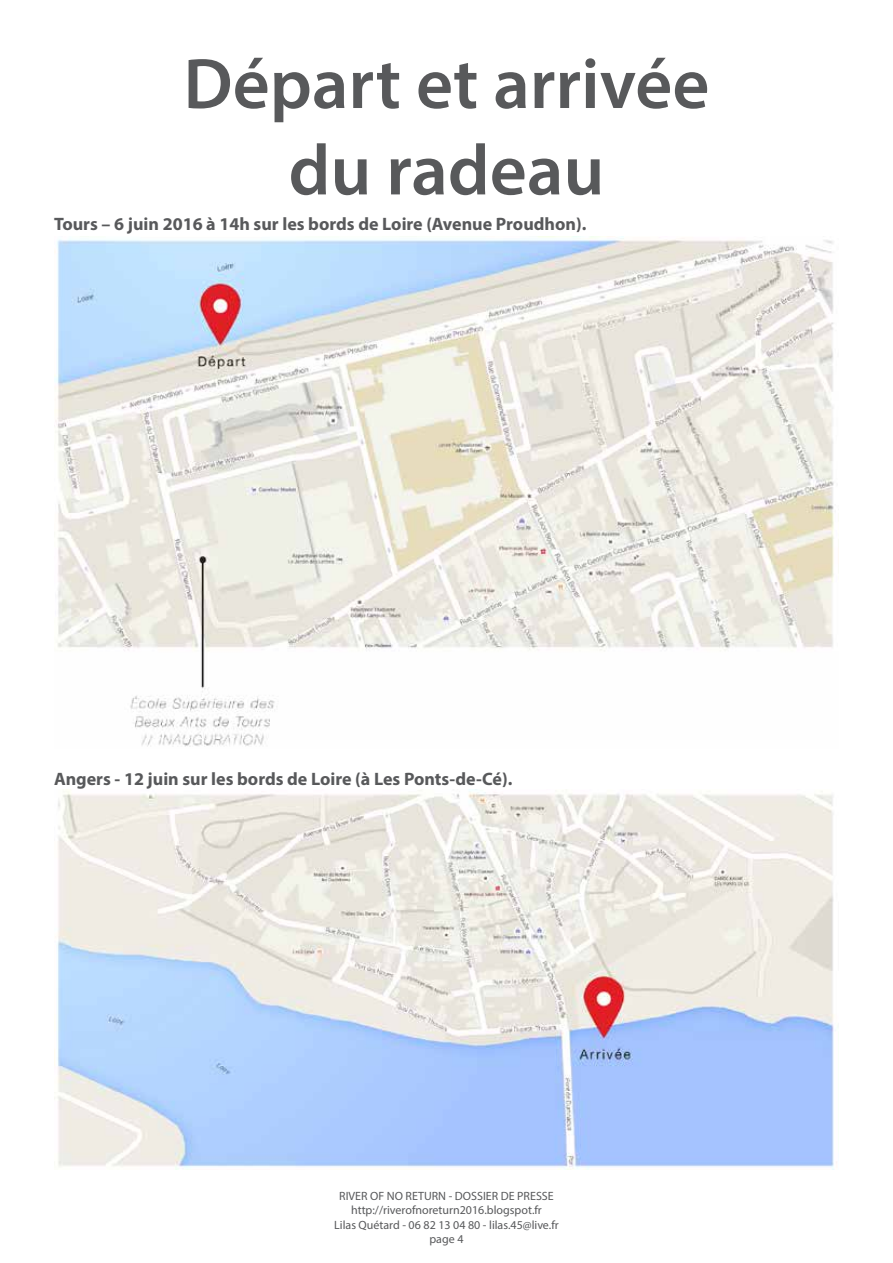
<style>
.page{position:relative;width:893px;height:1263px;background:#fff}
.page>*{position:absolute;margin:0;border:0;box-sizing:border-box;transform-origin:0 0}
.t1{font:600 72px/86.4px "Myriad Pro";color:#58595b;text-align:center}
.t2{font:700 18px "Myriad Pro";color:#58595b}
.t3{font:12px/14.4px "Myriad Pro";color:#58595b;text-align:center}
</style>
<div class="page">
<img style="left:54px;top:236px;width:780px;height:511px">
<img style="left:54px;top:789px;width:780px;height:380px">
<h1 class="t1" style="left:183px;top:39px;width:528px">Départ et arrivée du radeau</h1>
<h2 class="t2" style="left:54px;top:213px;width:534px">Tours – 6 juin 2016 à 14h sur les bords de Loire (Avenue Proudhon).</h2>
<h2 class="t2" style="left:54px;top:767px;width:460px">Angers - 12 juin sur les bords de Loire (à Les Ponts-de-Cé).</h2>
<p class="t3" style="left:334px;top:1188px;width:226px">RIVER OF NO RETURN - DOSSIER DE PRESSE http://riverofnoreturn2016.blogspot.fr<br>Lilas Quétard - 06 82 13 04 80 - lilas.45@live.fr page 4</p>
</div>
